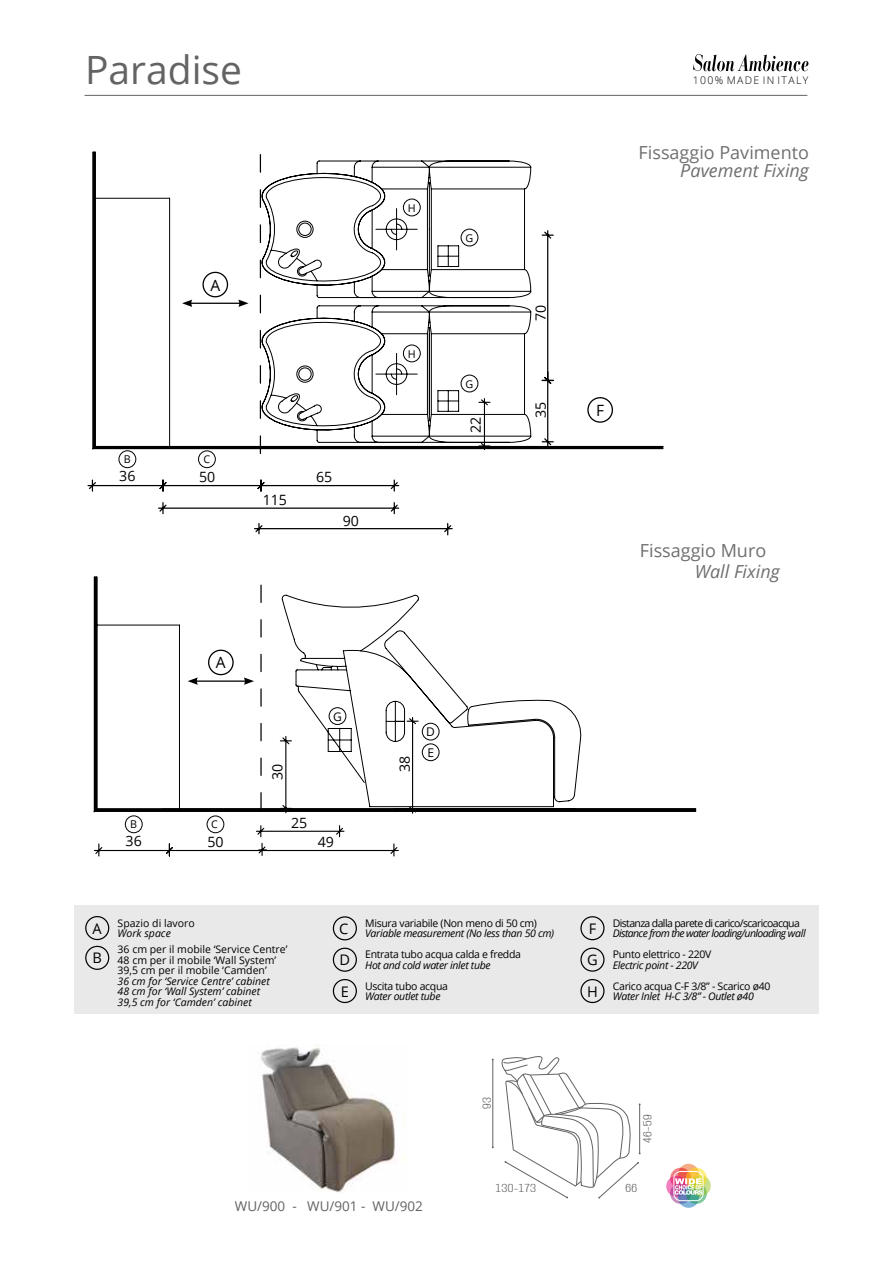
<style>
.page{position:relative;width:893px;height:1263px;background:#fff}
.page>*{position:absolute;margin:0;border:0;box-sizing:border-box;transform-origin:0 0}
.t1{font:39px "Open Sans";color:#646363}
.t2{font:18px "Open Sans";color:#706f6f}
.t3{font:italic 18px "Open Sans";color:#706f6f}
.t4{font:15.45px "Open Sans";color:#000}
.t5{font:14.55px/31.3px "Open Sans";color:#000}
.t6{font:14.25px "Open Sans";color:#000}
.t7{font:13.5px "Open Sans";color:#646363}
.t8{font:300 12px "Anybody";letter-spacing:.03em;color:#646363}
.t9{font:12px/20.7px "Open Sans";color:#000}
.t10{font:10.8px "Open Sans";color:#000}
.t11{font:10.65px "Open Sans";color:#000}
.t12{font:10.5px "Open Sans";letter-spacing:-.03em;color:#000}
.t13{font:italic 10.5px "Open Sans";letter-spacing:-.03em;color:#000}
.t14{font:10.5px/10.5px "Open Sans";color:#000}
.t15{font:italic 10.5px/10.5px "Open Sans";color:#000}
.t16{font:italic 10.5px "Open Sans";letter-spacing:-.06em;color:#000}
.t17{font:10.5px "Open Sans";letter-spacing:-.06em;color:#000}
.t18{font:300 10.5px "Open Sans";letter-spacing:.13em;color:#000}
</style>
<div class="page">
<svg style="left:693px;top:54px;width:116px;height:17px"></svg>
<hr style="left:85px;top:95px;width:722px;height:1px;background:#646363">
<svg style="left:87px;top:453px;width:313px;height:62px"></svg>
<svg style="left:254px;top:523px;width:199px;height:13px"></svg>
<svg style="left:92px;top:151px;width:572px;height:302px"></svg>
<svg style="left:93px;top:576px;width:604px;height:281px"></svg>
<svg style="left:678px;top:1164px;width:21px;height:21px"></svg>
<svg style="left:670px;top:1168px;width:21px;height:21px"></svg>
<svg style="left:666px;top:1176px;width:21px;height:21px"></svg>
<svg style="left:670px;top:1183px;width:21px;height:21px"></svg>
<svg style="left:678px;top:1187px;width:21px;height:21px"></svg>
<svg style="left:686px;top:1183px;width:21px;height:21px"></svg>
<svg style="left:690px;top:1175px;width:21px;height:21px"></svg>
<svg style="left:686px;top:1168px;width:21px;height:21px"></svg>
<div style="left:674px;top:1171px;width:29px;height:30px;border:1px solid #fff;border-radius:7px"></div>
<svg style="left:674px;top:1178px;width:29px;height:17px"></svg>
<img style="left:258px;top:1047px;width:147px;height:146px">
<div style="left:74px;top:905px;width:745px;height:109px;background:#e9e9e9"></div>
<div style="left:85px;top:916px;width:24px;height:24px;border:1px solid #000;border-radius:50%"></div>
<div style="left:85px;top:946px;width:24px;height:24px;border:1px solid #000;border-radius:50%"></div>
<div style="left:333px;top:916px;width:24px;height:24px;border:1px solid #000;border-radius:50%"></div>
<div style="left:333px;top:948px;width:24px;height:24px;border:1px solid #000;border-radius:50%"></div>
<div style="left:333px;top:979px;width:24px;height:24px;border:1px solid #000;border-radius:50%"></div>
<div style="left:580px;top:916px;width:24px;height:24px;border:1px solid #000;border-radius:50%"></div>
<div style="left:580px;top:979px;width:24px;height:24px;border:1px solid #000;border-radius:50%"></div>
<div style="left:580px;top:947px;width:24px;height:25px;border:1px solid #000;border-radius:50%"></div>
<hr style="left:493px;top:1059px;width:1px;height:88px;background:#646363">
<svg style="left:501px;top:1056px;width:140px;height:143px"></svg>
<div style="left:118px;top:450px;width:18px;height:18px;border:1px solid #000;border-radius:50%"></div>
<div style="left:198px;top:450px;width:18px;height:18px;border:1px solid #000;border-radius:50%"></div>
<div style="left:125px;top:815px;width:18px;height:18px;border:1px solid #000;border-radius:50%"></div>
<div style="left:207px;top:815px;width:17px;height:18px;border:1px solid #000;border-radius:50%"></div>
<h1 class="t1" style="left:85px;top:43px;width:159px">Paradise</h1>
<h3 class="t4" style="left:210px;top:274px;width:11px">A</h3>
<p class="t10" style="left:124px;top:452px;width:8px">B</p>
<p class="t11" style="left:204px;top:452px;width:8px">C</p>
<h3 class="t6" style="left:119px;top:466px;width:18px">36</h3>
<h3 class="t6" style="left:199px;top:467px;width:18px">50</h3>
<h3 class="t6" style="left:316px;top:467px;width:18px">65</h3>
<h3 class="t6" style="left:263px;top:490px;width:26px">115</h3>
<h3 class="t6" style="left:343px;top:511px;width:18px">90</h3>
<p class="t10" style="left:408px;top:200px;width:9px">H</p>
<p class="t10" style="left:408px;top:346px;width:9px">H</p>
<p class="t10" style="left:466px;top:230px;width:9px">G</p>
<p class="t10" style="left:466px;top:376px;width:9px">G</p>
<h3 class="t6" style="left:466px;top:433px;width:18px;rotate:-90deg">22</h3>
<h3 class="t6" style="left:531px;top:321px;width:18px;rotate:-90deg">70</h3>
<h3 class="t6" style="left:531px;top:418px;width:18px;rotate:-90deg">35</h3>
<p class="t18" style="left:693px;top:73px;width:117px">100% MADE IN ITALY</p>
<h2 class="t2" style="left:639px;top:140px;width:172px">Fissaggio Pavimento</h2>
<h2 class="t3" style="left:680px;top:158px;width:130px">Pavement Fixing</h2>
<h3 class="t4" style="left:596px;top:400px;width:10px">F</h3>
<h2 class="t2" style="left:640px;top:538px;width:128px">Fissaggio Muro</h2>
<h2 class="t3" style="left:695px;top:559px;width:86px">Wall Fixing</h2>
<h3 class="t4" style="left:216px;top:652px;width:11px">A</h3>
<p class="t10" style="left:130px;top:817px;width:8px">B</p>
<p class="t11" style="left:211px;top:817px;width:8px">C</p>
<h3 class="t6" style="left:126px;top:831px;width:18px">36</h3>
<h3 class="t6" style="left:207px;top:832px;width:18px">50</h3>
<p class="t9" style="left:333px;top:706px;width:10px">G</p>
<h3 class="t6" style="left:267px;top:780px;width:18px;rotate:-90deg">30</h3>
<h3 class="t6" style="left:291px;top:813px;width:18px">25</h3>
<h3 class="t6" style="left:318px;top:832px;width:18px">49</h3>
<h3 class="t6" style="left:395px;top:772px;width:18px;rotate:-90deg">38</h3>
<p class="t9" style="left:426px;top:721px;width:10px">D<br>E</p>
<p class="t14" style="left:118px;top:917px;width:79px">Spazio di lavoro</p>
<p class="t15" style="left:118px;top:928px;width:55px">Work space</p>
<p class="t12" style="left:365px;top:916px;width:173px">Misura variabile (Non meno di 50 cm)</p>
<p class="t13" style="left:365px;top:926px;width:191px">Variable measurement (No less than 50 cm)</p>
<h3 class="t5" style="left:93px;top:913px;width:11px;line-height:29.7px">A<br>B</h3>
<h3 class="t5" style="left:339px;top:913px;width:12px">C<br>D<br>E</h3>
<h3 class="t5" style="left:589px;top:912px;width:9px">F</h3>
<p class="t14" style="left:118px;top:944px;width:171px">36 cm per il mobile ‘Service Centre’<br>48 cm per il mobile ‘Wall System’<br>39,5 cm per il mobile ‘Camden’</p>
<p class="t15" style="left:118px;top:975px;width:154px">36 cm for ‘Service Centre’ cabinet<br>48 cm for ‘Wall System’ cabinet<br>39,5 cm for ‘Camden’ cabinet</p>
<p class="t12" style="left:365px;top:947px;width:157px">Entrata tubo acqua calda e fredda</p>
<p class="t13" style="left:365px;top:958px;width:127px">Hot and cold water inlet tube</p>
<h3 class="t5" style="left:587px;top:944px;width:12px">G</h3>
<p class="t12" style="left:365px;top:979px;width:84px">Uscita tubo acqua</p>
<p class="t13" style="left:365px;top:989px;width:77px">Water outlet tube</p>
<h3 class="t5" style="left:587px;top:975px;width:12px">H</h3>
<p class="t17" style="left:613px;top:916px;width:189px">Distanza dalla parete di carico/scaricoacqua</p>
<p class="t16" style="left:613px;top:926px;width:194px">Distance from the water loading/unloading wall</p>
<p class="t12" style="left:613px;top:947px;width:100px">Punto elettrico - 220V</p>
<p class="t13" style="left:613px;top:958px;width:87px">Electric point - 220V</p>
<p class="t12" style="left:613px;top:979px;width:159px">Carico acqua C-F 3/8” - Scarico ø40</p>
<p class="t13" style="left:613px;top:989px;width:142px">Water Inlet H-C 3/8” - Outlet ø40</p>
<p class="t8" style="left:480px;top:1109px;width:14px;rotate:-90deg">93</p>
<p class="t8" style="left:641px;top:1143px;width:31px;rotate:-90deg">46-59</p>
<p class="t7" style="left:235px;top:1197px;width:190px">WU/900 - WU/901 - WU/902</p>
<p class="t8" style="left:496px;top:1181px;width:42px">130-173</p>
<p class="t8" style="left:625px;top:1181px;width:13px">66</p>
</div>
